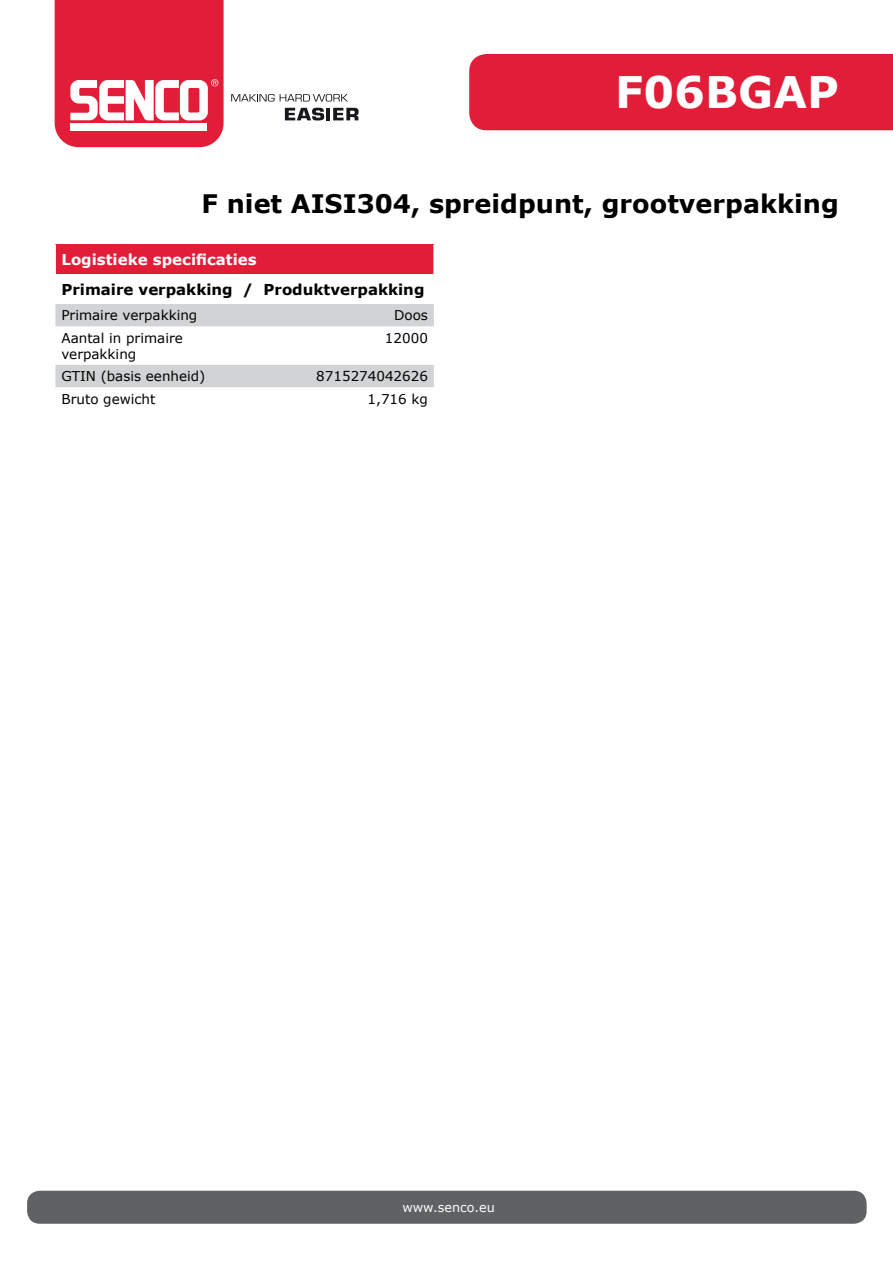
<style>
.page{position:relative;width:893px;height:1263px;background:#fff}
.page>*{position:absolute;margin:0;border:0;box-sizing:border-box;transform-origin:0 0}
.t1{font:700 43.5px "Verdana";color:#fff}
.t2{font:700 25.5px "Verdana";color:#000}
.t3{font:700 15px "Verdana";color:#000}
.t4{font:700 15px "Verdana";color:#fff}
.t5{font:13.5px/16.2px "Verdana";color:#000}
.t6{font:12.75px "Verdana";color:#fff}
</style>
<div class="page">
<div style="left:27px;top:1191px;width:840px;height:33px;background:#5f6162;border-radius:13px"></div>
<div style="left:55px;top:244px;width:379px;height:30px;background:#e21d38"></div>
<svg style="left:55px;top:304px;width:379px;height:83px"></svg>
<hr style="left:55px;top:244px;width:1px;height:30px;background:#fff">
<hr style="left:433px;top:244px;width:1px;height:30px;background:#fff">
<svg style="left:231px;top:94px;width:117px;height:8px"></svg>
<svg style="left:285px;top:108px;width:74px;height:12px"></svg>
<svg style="left:55px;top:0;width:169px;height:147px"></svg>
<div style="left:469px;top:54px;width:424px;height:76px;background:#e21d38"></div>
<h1 class="t1" style="left:615px;top:64px;width:225px">F06BGAP</h1>
<h2 class="t2" style="left:201px;top:187px;width:639px">F niet AISI304, spreidpunt, grootverpakking</h2>
<p class="t4" style="left:61px;top:250px;width:197px">Logistieke specificaties</p>
<p class="t3" style="left:61px;top:280px;width:365px">Primaire verpakking / Produktverpakking</p>
<p class="t5" style="left:61px;top:307px;width:137px">Primaire verpakking</p>
<p class="t5" style="left:394px;top:307px;width:35px">Doos</p>
<p class="t5" style="left:61px;top:330px;width:123px">Aantal in primaire verpakking</p>
<p class="t5" style="left:385px;top:330px;width:44px">12000</p>
<p class="t5" style="left:61px;top:368px;width:145px">GTIN (basis eenheid)</p>
<p class="t5" style="left:316px;top:368px;width:113px">8715274042626</p>
<p class="t5" style="left:61px;top:390px;width:95px">Bruto gewicht</p>
<p class="t5" style="left:367px;top:390px;width:62px">1,716 kg</p>
<p class="t6" style="left:402px;top:1199px;width:94px">www.senco.eu</p>
</div>
